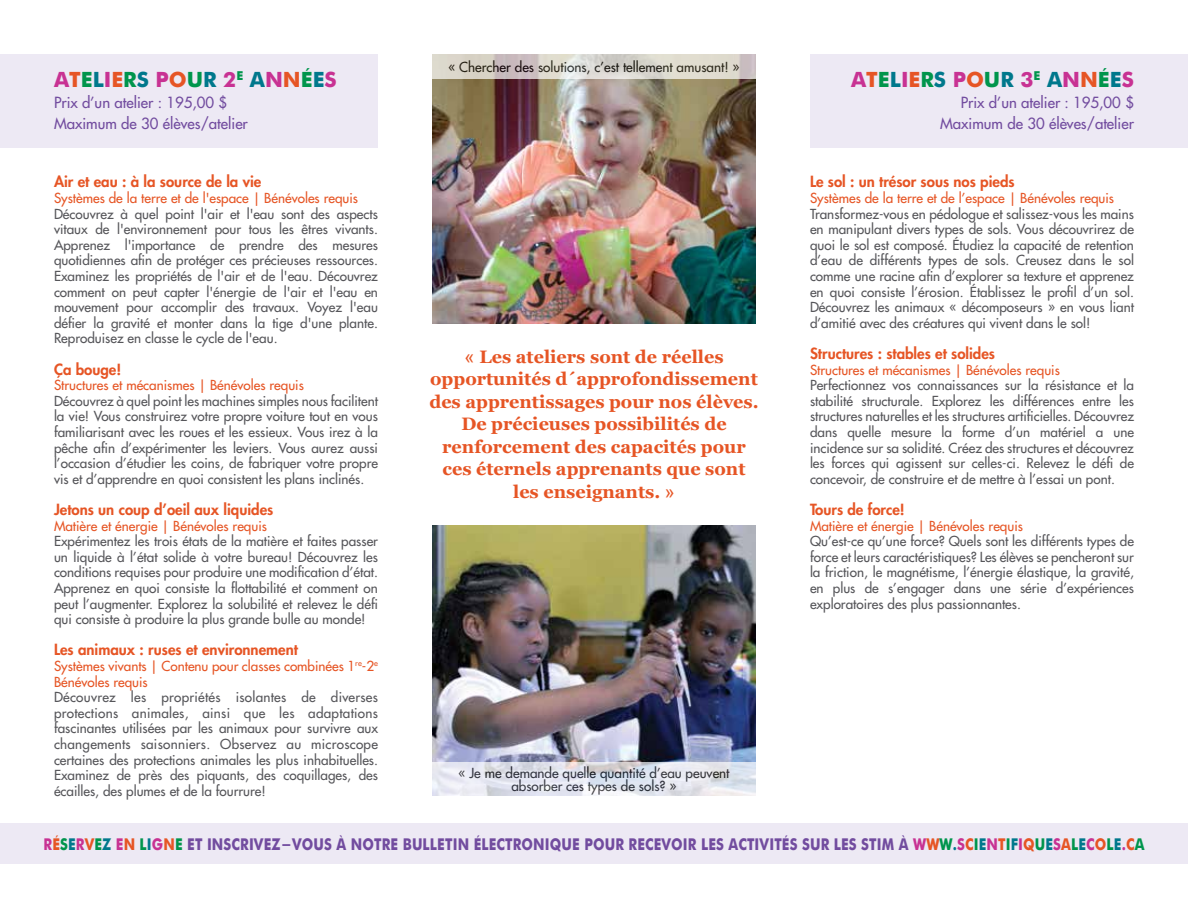
<style>
.page{position:relative;width:1188px;height:918px;background:#fff}
.page>*{position:absolute;margin:0;border:0;box-sizing:border-box;transform-origin:0 0}
.t1{font:700 21px "Futura";color:#c83293}
.t2{font:700 18px/22.5px "Georgia";color:#e65525;text-align:center}
.t3{font:700 16.2px "Futura";letter-spacing:.01em;color:#724c9f;scale:.83 1}
.t4{font:800 15px "Futura";color:#e65525}
.t5{font:15px/21px "Futura";color:#724c9f}
.t6{font:13.5px/15.6px "Futura";color:#56565a;text-align:justify}
.t7{font:13.5px/15.6px "Futura";color:#e65525}
.t8{font:13.5px/13.5px "Futura";color:#000;text-align:center}
.s1{color:#e65525}
.s2{color:#00954c}
.s3{color:#00788c}
.s4{font-family:"Arial";font-weight:400}
.s5{color:#c83293}
</style>
<div class="page">
<div style="left:0;top:824px;width:1188px;height:40px;background:#ede9f4"></div>
<img style="left:432px;top:79px;width:324px;height:245px">
<svg style="left:432px;top:54px;width:324px;height:25px;background:#d8d3cc"></svg>
<div style="left:0;top:54px;width:378px;height:93px;background:#ede9f4"></div>
<img style="left:432px;top:525px;width:324px;height:238px">
<svg style="left:432px;top:763px;width:324px;height:33px;background:#e2e4ed"></svg>
<div style="left:810px;top:54px;width:378px;height:93px;background:#ede9f4"></div>
<h1 class="t1" style="left:54px;top:64px;width:284px">A<span class="s1">T</span><span class="s2">E</span><span class="s3">L</span>I<span class="s1">E</span><span class="s2">R</span><span class="s3">S</span> P<span class="s1">O</span><span class="s2">U</span><span class="s3">R</span> 2<sup>E</sup> <span class="s3">A</span>N<span class="s1">N</span><span class="s2">É</span><span class="s3">E</span>S</h1>
<p class="t5" style="left:54px;top:92px;width:195px">Prix d’un atelier : 195,00 $<br>Maximum de 30 élèves/atelier</p>
<p class="t4" style="left:54px;top:172px;width:209px">Air et eau : à la source de la vie</p>
<p class="t7" style="left:54px;top:190px;width:306px">Systèmes de la terre et de l'espace | Bénévoles requis</p>
<p class="t6" style="left:54px;top:206px;width:326px">Découvrez à quel point l'air et l'eau sont des aspects vitaux de l'environnement pour tous les êtres vivants.<br>Apprenez l'importance de prendre des mesures quotidiennes afin de protéger ces précieuses ressources.<br>Examinez les propriétés de l'air et de l'eau. Découvrez comment on peut capter l'énergie de l'air et l'eau en mouvement pour accomplir des travaux. Voyez l'eau défier la gravité et monter dans la tige d'une plante.<br>Reproduisez en classe le cycle de l'eau.</p>
<p class="t4" style="left:54px;top:360px;width:69px">Ça bouge!</p>
<p class="t7" style="left:54px;top:377px;width:251px">Structures et mécanismes | Bénévoles requis</p>
<p class="t6" style="left:54px;top:393px;width:326px">Découvrez à quel point les machines simples nous facilitent la vie! Vous construirez votre propre voiture tout en vous familiarisant avec les roues et les essieux. Vous irez à la pêche afin d’expérimenter les leviers. Vous aurez aussi l’occasion d’étudier les coins, de fabriquer votre propre vis et d’apprendre en quoi consistent les plans inclinés.</p>
<p class="t4" style="left:54px;top:500px;width:221px">Jetons un coup d’oeil aux liquides</p>
<p class="t7" style="left:54px;top:518px;width:214px">Matière et énergie | Bénévoles requis</p>
<p class="t6" style="left:54px;top:533px;width:326px">Expérimentez les trois états de la matière et faites passer un liquide à l’état solide à votre bureau! Découvrez les conditions requises pour produire une modification d’état.<br>Apprenez en quoi consiste la flottabilité et comment on peut l’augmenter. Explorez la solubilité et relevez le défi qui consiste à produire la plus grande bulle au monde!</p>
<p class="t4" style="left:54px;top:640px;width:246px">Les animaux : ruses et environnement</p>
<p class="t7" style="left:54px;top:658px;width:326px">Systèmes vivants | Contenu pour classes combinées 1<sup>re</sup>-2<sup>e<br></sup>Bénévoles requis</p>
<p class="t6" style="left:54px;top:689px;width:326px">Découvrez les propriétés isolantes de diverses protections animales, ainsi que les adaptations fascinantes utilisées par les animaux pour survivre aux changements saisonniers. Observez au microscope certaines des protections animales les plus inhabituelles.<br>Examinez de près des piquants, des coquillages, des écailles, des plumes et de la fourrure!</p>
<p class="t8" style="left:448px;top:60px;width:293px">« Chercher des solutions, c’est tellement amusant! »</p>
<h2 class="t2" style="left:429px;top:345px;width:331px"><span class="s4">«</span> Les ateliers sont de réelles opportunités d´approfondissement des apprentissages pour nos élèves.<br>De précieuses possibilités de renforcement des capacités pour ces éternels apprenants que sont les enseignants. <span class="s4">»</span></h2>
<p class="t8" style="left:458px;top:766px;width:273px">« Je me demande quelle quantité d’eau peuvent absorber ces types de sols? »</p>
<h1 class="t1" style="left:851px;top:64px;width:284px">A<span class="s1">T</span><span class="s2">E</span><span class="s3">L</span>I<span class="s1">E</span><span class="s2">R</span><span class="s3">S</span> P<span class="s1">O</span><span class="s2">U</span><span class="s3">R</span> 3<sup>E</sup> <span class="s3">A</span>N<span class="s1">N</span><span class="s2">É</span><span class="s3">E</span>S</h1>
<p class="t5" style="left:940px;top:92px;width:195px;text-align:right">Prix d’un atelier : 195,00 $<br>Maximum de 30 élèves/atelier</p>
<p class="t4" style="left:810px;top:172px;width:206px">Le sol : un trésor sous nos pieds</p>
<p class="t7" style="left:810px;top:190px;width:306px">Systèmes de la terre et de l’espace | Bénévoles requis</p>
<p class="t6" style="left:810px;top:206px;width:326px">Transformez-vous en pédologue et salissez-vous les mains en manipulant divers types de sols. Vous découvrirez de quoi le sol est composé. Étudiez la capacité de retention d’eau de différents types de sols. Creusez dans le sol comme une racine afin d’explorer sa texture et apprenez en quoi consiste l’érosion. Établissez le profil d’un sol.<br>Découvrez les animaux « décomposeurs » en vous liant d’amitié avec des créatures qui vivent dans le sol!</p>
<p class="t4" style="left:810px;top:344px;width:187px">Structures : stables et solides</p>
<p class="t7" style="left:810px;top:362px;width:251px">Structures et mécanismes | Bénévoles requis</p>
<p class="t6" style="left:810px;top:377px;width:326px">Perfectionnez vos connaissances sur la résistance et la stabilité structurale. Explorez les différences entre les structures naturelles et les structures artificielles. Découvrez dans quelle mesure la forme d’un matériel a une incidence sur sa solidité. Créez des structures et découvrez les forces qui agissent sur celles-ci. Relevez le défi de concevoir, de construire et de mettre à l’essai un pont.</p>
<p class="t4" style="left:810px;top:500px;width:96px">Tours de force!</p>
<p class="t7" style="left:810px;top:518px;width:214px">Matière et énergie | Bénévoles requis</p>
<p class="t6" style="left:810px;top:533px;width:325px">Qu’est-ce qu’une force? Quels sont les différents types de force et leurs caractéristiques? Les élèves se pencheront sur la friction, le magnétisme, l’énergie élastique, la gravité, en plus de s’engager dans une série d’expériences exploratoires des plus passionnantes.</p>
<p class="t3" style="left:44px;top:832px;width:1328px"><span class="s5">R</span><span class="s1">É</span><span class="s2">S</span><span class="s3">E</span><span class="s5">R</span><span class="s1">V</span><span class="s2">E</span><span class="s3">Z</span> <span class="s5">E</span><span class="s1">N</span> <span class="s2">L</span><span class="s3">I</span><span class="s5">G</span><span class="s1">N</span><span class="s2">E</span> ET INSCRIVEZ-VOUS À NOTRE BULLETIN ÉLECTRONIQUE POUR RECEVOIR LES ACTIVITÉS SUR LES STIM À <span class="s5">W</span><span class="s1">W</span><span class="s2">W</span><span class="s3">.</span><span class="s5">S</span><span class="s1">C</span><span class="s2">I</span><span class="s3">E</span><span class="s5">N</span><span class="s1">T</span><span class="s2">I</span><span class="s3">F</span><span class="s5">I</span><span class="s1">Q</span><span class="s2">U</span><span class="s3">E</span><span class="s5">S</span><span class="s1">A</span><span class="s2">L</span><span class="s3">E</span><span class="s5">C</span><span class="s1">O</span><span class="s2">L</span><span class="s3">E</span><span class="s5">.</span><span class="s1">C</span><span class="s2">A</span></p>
</div>
